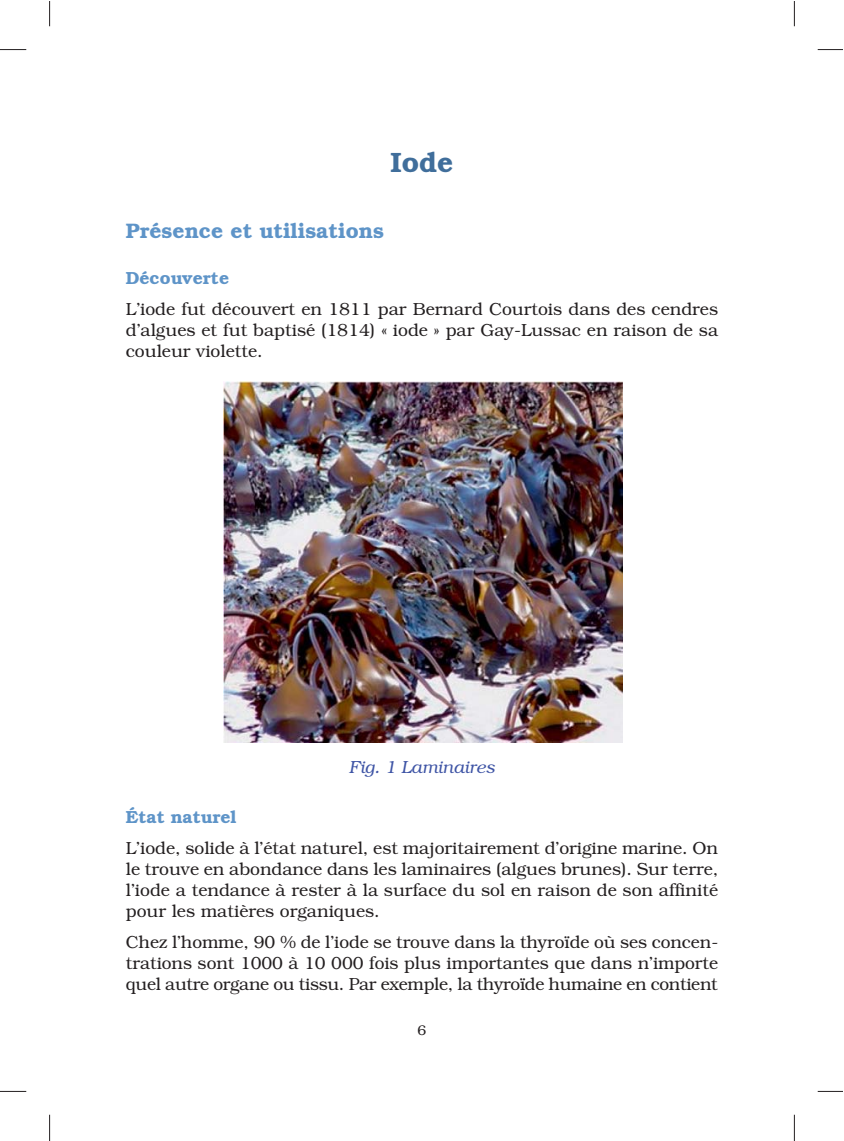
<style>
.page{position:relative;width:844px;height:1141px;background:#fff}
.page>*{position:absolute;margin:0;border:0;box-sizing:border-box;transform-origin:0 0}
.t1{font:600 28px "Bookman";color:#406e9b}
.t2{font:600 21px "Bookman";color:#5e94c8}
.t3{font:300 17.5px/21px "Bookman";color:#231f20;text-align:justify}
.t4{font:600 17.5px "Bookman";color:#5e94c8}
.t5{font:italic 300 17.5px "Bookman";color:#3e54a5}
.t6{font:300 14px "Bookman";color:#231f20}
</style>
<div class="page">
<img style="left:223px;top:382px;width:399px;height:360px">
<svg style="left:0;top:49px;width:26px;height:1px"></svg>
<svg style="left:817px;top:49px;width:25px;height:1px"></svg>
<svg style="left:0;top:1091px;width:26px;height:1px"></svg>
<svg style="left:817px;top:1091px;width:25px;height:1px"></svg>
<svg style="left:49px;top:2px;width:1px;height:24px"></svg>
<svg style="left:49px;top:1115px;width:1px;height:26px"></svg>
<svg style="left:793px;top:2px;width:1px;height:24px"></svg>
<svg style="left:793px;top:1115px;width:1px;height:26px"></svg>
<h1 class="t1" style="left:390px;top:146px;width:64px">Iode</h1>
<p class="t2" style="left:126px;top:218px;width:259px">Présence et utilisations</p>
<p class="t4" style="left:126px;top:268px;width:105px">Découverte</p>
<p class="t3" style="left:126px;top:298px;width:593px">L’iode fut découvert en 1811 par Bernard Courtois dans des cendres d’algues et fut baptisé (1814) « iode » par Gay-Lussac en raison de sa couleur violette.</p>
<p class="t5" style="left:349px;top:757px;width:147px">Fig. 1 Laminaires</p>
<p class="t4" style="left:126px;top:807px;width:112px">État naturel</p>
<p class="t3" style="left:126px;top:837px;width:594px">L’iode, solide à l’état naturel, est majoritairement d’origine marine. On le trouve en abondance dans les laminaires (algues brunes). Sur terre, l’iode a tendance à rester à la surface du sol en raison de son affinité pour les matières organiques.</p>
<p class="t3" style="left:126px;top:931px;width:593px">Chez l’homme, 90 % de l’iode se trouve dans la thyroïde où ses concen&shy;trations sont 1000 à 10 000 fois plus importantes que dans n’importe quel autre organe ou tissu. Par exemple, la thyroïde humaine en contient</p>
<p class="t6" style="left:417px;top:1022px;width:10px">6</p>
</div>
